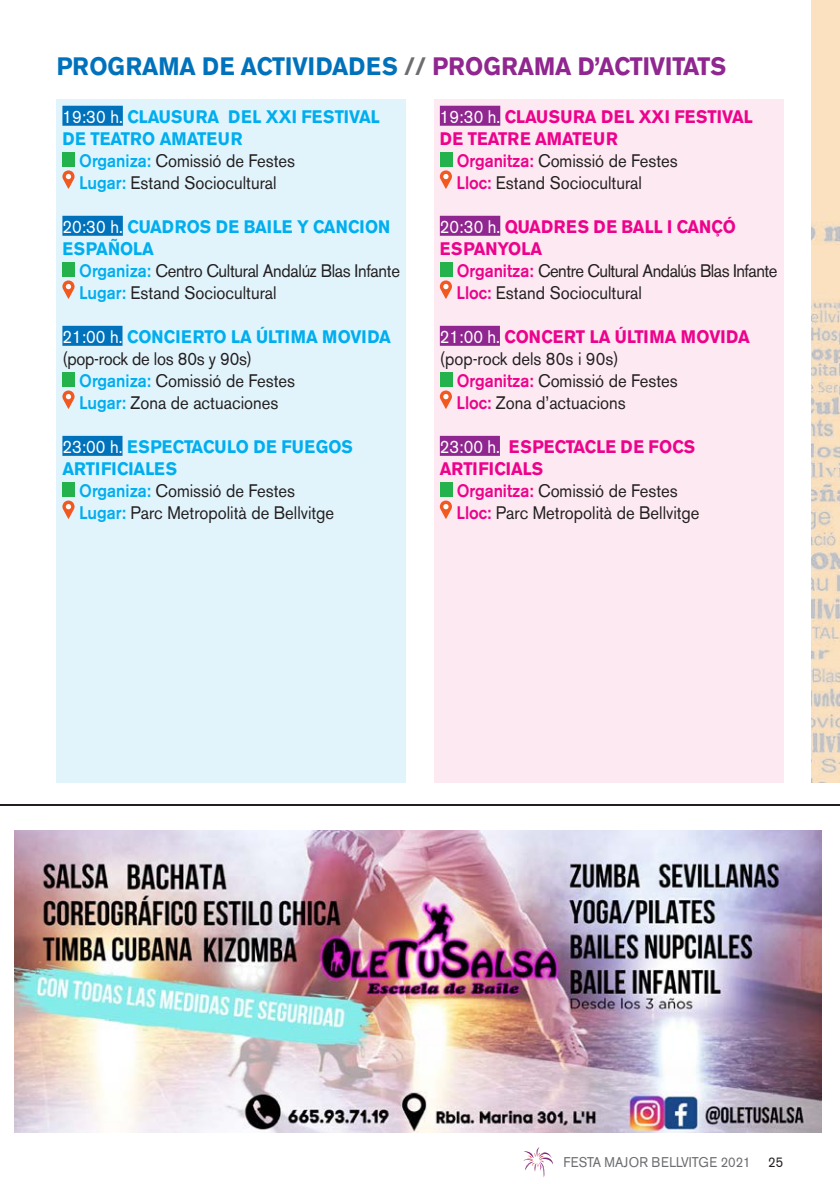
<style>
.page{position:relative;width:840px;height:1191px;background:#fff}
.page>*{position:absolute;margin:0;border:0;box-sizing:border-box;transform-origin:0 0}
.t1{font:700 25px "Akzidenz Grotesk BE";color:#0072bc;scale:.92 1}
.t2{font:18px/22px "Akzidenz Grotesk BE";color:#231f20;scale:.92 1}
.t3{font:700 18px/22px "Akzidenz Grotesk BE";color:#00aeef;scale:.92 1}
.t4{font:700 18px/22px "Akzidenz Grotesk BE";color:#ed028c;scale:.92 1}
.t5{font:18px/22px "Akzidenz Grotesk BE";letter-spacing:-.02em;color:#231f20;scale:.92 1}
.t6{font:18px/22px "Akzidenz Grotesk BE";letter-spacing:-.03em;color:#231f20;scale:.92 1}
.t7{font:14px "Akzidenz Grotesk BE";color:#6c6d70;scale:.92 1}
.s1{color:#6c6d70}
.s2{color:#90268f}
.s3{font-weight:400;color:#fff}
.s4{font-weight:500;color:#00aeef}
.s5{font-weight:500;color:#ed028c}
.s6{color:#231f20}
</style>
<div class="page">
<svg style="left:523px;top:1147px;width:30px;height:30px"></svg>
<div style="left:57px;top:99px;width:348px;height:684px;background:#e1f4fc"></div>
<div style="left:62px;top:106px;width:61px;height:20px;background:#0072bc"></div>
<div style="left:62px;top:216px;width:61px;height:20px;background:#0072bc"></div>
<div style="left:62px;top:326px;width:60px;height:20px;background:#0072bc"></div>
<div style="left:62px;top:436px;width:60px;height:20px;background:#0072bc"></div>
<div style="left:62px;top:153px;width:13px;height:14px;background:#23b24b"></div>
<svg style="left:62px;top:170px;width:12px;height:19px"></svg>
<div style="left:62px;top:263px;width:13px;height:14px;background:#23b24b"></div>
<svg style="left:62px;top:280px;width:12px;height:19px"></svg>
<div style="left:62px;top:373px;width:13px;height:14px;background:#23b24b"></div>
<svg style="left:62px;top:390px;width:12px;height:19px"></svg>
<div style="left:62px;top:483px;width:13px;height:14px;background:#23b24b"></div>
<svg style="left:62px;top:500px;width:12px;height:19px"></svg>
<div style="left:434px;top:99px;width:348px;height:684px;background:#fce9f1"></div>
<div style="left:439px;top:106px;width:61px;height:20px;background:#90268f"></div>
<div style="left:439px;top:216px;width:61px;height:20px;background:#90268f"></div>
<div style="left:439px;top:326px;width:60px;height:20px;background:#90268f"></div>
<div style="left:439px;top:436px;width:60px;height:20px;background:#90268f"></div>
<div style="left:439px;top:153px;width:13px;height:14px;background:#23b24b"></div>
<svg style="left:439px;top:170px;width:12px;height:19px"></svg>
<div style="left:439px;top:263px;width:13px;height:14px;background:#23b24b"></div>
<svg style="left:439px;top:280px;width:12px;height:19px"></svg>
<div style="left:439px;top:373px;width:13px;height:14px;background:#23b24b"></div>
<svg style="left:439px;top:390px;width:12px;height:19px"></svg>
<div style="left:439px;top:483px;width:13px;height:14px;background:#23b24b"></div>
<svg style="left:439px;top:500px;width:12px;height:19px"></svg>
<img style="left:811px;top:0;width:28px;height:783px">
<hr style="left:0;top:804px;width:839px;height:2px;background:#231f20">
<img style="left:14px;top:830px;width:807px;height:302px">
<h1 class="t1" style="left:57px;top:52px;width:728px">PROGRAMA DE ACTIVIDADES <span class="s1">//</span> <span class="s2">PROGRAMA D’ACTIVITATS</span></h1>
<p class="t3" style="left:62px;top:106px;width:346px"><span class="s3">19:30 h.</span> CLAUSURA DEL XXI FESTIVAL</p>
<p class="t3" style="left:62px;top:128px;width:197px">DE TEATRO AMATEUR</p>
<p class="t2" style="left:79px;top:149px;width:236px"><span class="s4">Organiza:</span> Comissió de Festes</p>
<p class="t2" style="left:79px;top:171px;width:216px"><span class="s4">Lugar:</span> Estand Sociocultural</p>
<p class="t3" style="left:62px;top:216px;width:357px"><span class="s3">20:30 h.</span> CUADROS DE BAILE Y CANCION<br>ESPAÑOLA</p>
<p class="t5" style="left:79px;top:259px;width:350px"><span class="s4">Organiza:</span> Centro Cultural Andalúz Blas Infante<br><span class="s4">Lugar:</span> Estand Sociocultural</p>
<p class="t3" style="left:62px;top:326px;width:358px"><span class="s3">21:00 h.</span> CONCIERTO LA ÚLTIMA MOVIDA</p>
<p class="t2" style="left:62px;top:347px;width:207px">(pop-rock de los 80s y 90s)</p>
<p class="t2" style="left:79px;top:369px;width:236px"><span class="s4">Organiza:</span> Comissió de Festes</p>
<p class="t2" style="left:79px;top:391px;width:218px"><span class="s4">Lugar:</span> Zona de actuaciones</p>
<p class="t3" style="left:62px;top:436px;width:317px"><span class="s3">23:00 h.</span> ESPECTACULO DE FUEGOS</p>
<p class="t3" style="left:62px;top:458px;width:126px">ARTIFICIALES</p>
<p class="t2" style="left:79px;top:479px;width:236px"><span class="s4">Organiza:</span> Comissió de Festes</p>
<p class="t2" style="left:79px;top:501px;width:279px"><span class="s4">Lugar:</span> Parc Metropolità de Bellvitge</p>
<p class="t4" style="left:439px;top:106px;width:341px"><span class="s3">19:30 h.</span> CLAUSURA DEL XXI FESTIVAL</p>
<p class="t4" style="left:439px;top:128px;width:195px">DE TEATRE AMATEUR</p>
<p class="t2" style="left:456px;top:149px;width:242px"><span class="s5">Organitza:</span> Comissió de Festes</p>
<p class="t2" style="left:456px;top:171px;width:203px"><span class="s5">Lloc:</span> Estand Sociocultural</p>
<p class="t4" style="left:439px;top:216px;width:323px"><span class="s3">20:30 h.</span> QUADRES DE BALL I CANÇÓ<br>ESPANYOLA</p>
<p class="t6" style="left:456px;top:259px;width:350px"><span class="s5">Organitza:</span> Centre Cultural Andalús Blas Infante<br><span class="s5">Lloc:</span> Estand Sociocultural</p>
<p class="t4" style="left:439px;top:326px;width:338px"><span class="s3">21:00 h.</span> CONCERT LA ÚLTIMA MOVIDA</p>
<p class="t2" style="left:439px;top:347px;width:196px">(pop-rock dels 80s i 90s)</p>
<p class="t2" style="left:456px;top:369px;width:242px"><span class="s5">Organitza:</span> Comissió de Festes</p>
<p class="t2" style="left:456px;top:391px;width:185px"><span class="s5">Lloc:</span> Zona d’actuacions</p>
<p class="t4" style="left:439px;top:436px;width:279px"><span class="s3">23:00 h.</span> ESPECTACLE DE FOCS<br>ARTIFICIALS</p>
<p class="t2" style="left:456px;top:479px;width:266px"><span class="s5">Organitza:</span> Comissió de Festes<br><span class="s5">Lloc:</span> Parc Metropolità de Bellvitge</p>
<p class="t7" style="left:563px;top:1153px;width:240px">FESTA MAJOR BELLVITGE 2021 <span class="s6">25</span></p>
</div>
